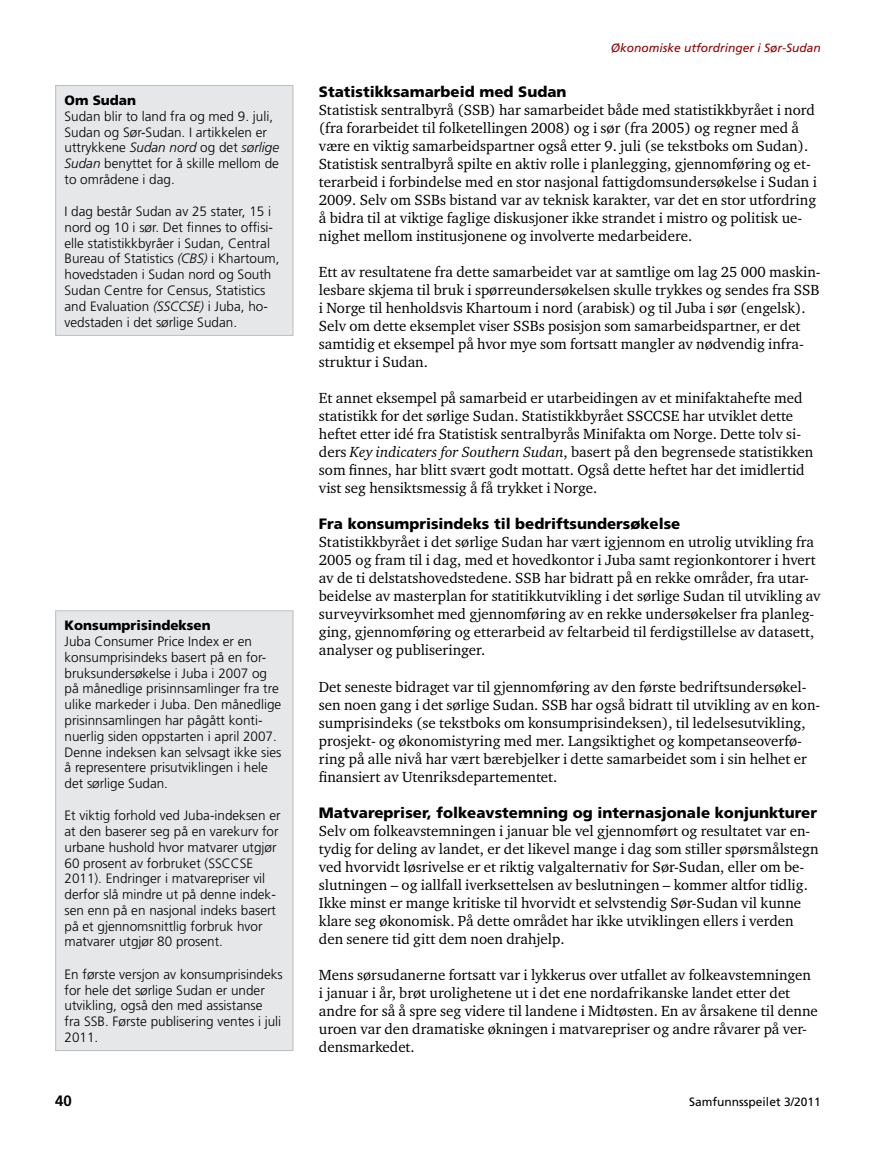
<style>
.page{position:relative;width:893px;height:1149px;background:#fff}
.page>*{position:absolute;margin:0;border:0;box-sizing:border-box;transform-origin:0 0}
.t1{font:15px/18px "Charter ITC Std";color:#000}
.t2{font:900 15px "Frutiger";color:#000}
.t3{font:700 15px "Frutiger";color:#000}
.t4{font:300 13.5px/15.8px "Frutiger";color:#000}
.t5{font:900 13.5px "Frutiger";color:#000}
.t6{font:italic 12px "Frutiger";color:#8b0304}
.t7{font:12px "Frutiger";color:#000}
.s1{font-style:italic}
</style>
<div class="page">
<div style="left:56px;top:85px;width:237px;height:250px;background:#e6e7e8"></div>
<div style="left:55px;top:85px;width:238px;height:250px;border:1px solid #bcbec0"></div>
<div style="left:56px;top:610px;width:237px;height:440px;background:#e6e7e8"></div>
<div style="left:55px;top:610px;width:238px;height:440px;border:1px solid #bcbec0"></div>
<p class="t5" style="left:65px;top:92px;width:73px">Om Sudan</p>
<p class="t4" style="left:65px;top:108px;width:216px">Sudan blir to land fra og med 9. juli,<br>Sudan og Sør-Sudan. I artikkelen er uttrykkene <span class="s1">Sudan nord</span> og det <span class="s1">sørlige<br>Sudan</span> benyttet for å skille mellom de to områdene i dag.</p>
<p class="t4" style="left:65px;top:204px;width:217px">I dag består Sudan av 25 stater, 15 i nord og 10 i sør. Det finnes to offisi&shy;elle statistikkbyråer i Sudan, Central Bureau of Statistics <span class="s1">(CBS)</span> i Khartoum, hovedstaden i Sudan nord og South Sudan Centre for Census, Statistics and Evaluation <span class="s1">(SSCCSE)</span> i Juba, ho&shy;vedstaden i det sørlige Sudan.</p>
<p class="t5" style="left:65px;top:617px;width:148px">Konsumprisindeksen</p>
<p class="t4" style="left:65px;top:633px;width:218px">Juba Consumer Price Index er en konsumprisindeks basert på en for&shy;bruksundersøkelse i Juba i 2007 og på månedlige prisinnsamlinger fra tre ulike markeder i Juba. Den månedlige prisinnsamlingen har pågått konti&shy;nuerlig siden oppstarten i april 2007.<br>Denne indeksen kan selvsagt ikke sies å representere prisutviklingen i hele det sørlige Sudan.</p>
<p class="t4" style="left:65px;top:807px;width:218px">Et viktig forhold ved Juba-indeksen er at den baserer seg på en varekurv for urbane hushold hvor matvarer utgjør 60 prosent av forbruket (SSCCSE 2011). Endringer i matvarepriser vil derfor slå mindre ut på denne indek&shy;sen enn på en nasjonal indeks basert på et gjennomsnittlig forbruk hvor matvarer utgjør 80 prosent.</p>
<p class="t4" style="left:65px;top:966px;width:220px">En første versjon av konsumprisindeks for hele det sørlige Sudan er under utvikling, også den med assistanse<br>fra SSB. Første publisering ventes i juli<br>2011.</p>
<p class="t3" style="left:55px;top:1091px;width:18px">40</p>
<p class="t6" style="left:611px;top:41px;width:211px">Økonomiske utfordringer i Sør-Sudan</p>
<p class="t2" style="left:319px;top:83px;width:249px">Statistikksamarbeid med Sudan</p>
<p class="t1" style="left:319px;top:101px;width:500px">Statistisk sentralbyrå (SSB) har samarbeidet både med statistikkbyrået i nord (fra forarbeidet til folketellingen 2008) og i sør (fra 2005) og regner med å være en viktig samarbeidspartner også etter 9. juli (se tekstboks om Sudan).<br>Statistisk sentralbyrå spilte en aktiv rolle i planlegging, gjennomføring og et&shy;terarbeid i forbindelse med en stor nasjonal fattigdomsundersøkelse i Sudan i 2009. Selv om SSBs bistand var av teknisk karakter, var det en stor utfordring å bidra til at viktige faglige diskusjoner ikke strandet i mistro og politisk ue&shy;nighet mellom institusjonene og involverte medarbeidere.</p>
<p class="t1" style="left:319px;top:263px;width:503px">Ett av resultatene fra dette samarbeidet var at samtlige om lag 25 000 maskin&shy;lesbare skjema til bruk i spørreundersøkelsen skulle trykkes og sendes fra SSB i Norge til henholdsvis Khartoum i nord (arabisk) og til Juba i sør (engelsk).<br>Selv om dette eksemplet viser SSBs posisjon som samarbeidspartner, er det samtidig et eksempel på hvor mye som fortsatt mangler av nødvendig infra&shy;struktur i Sudan.</p>
<p class="t1" style="left:319px;top:389px;width:496px">Et annet eksempel på samarbeid er utarbeidingen av et minifaktahefte med statistikk for det sørlige Sudan. Statistikkbyrået SSCCSE har utviklet dette heftet etter idé fra Statistisk sentralbyrås Minifakta om Norge. Dette tolv si&shy;ders <span class="s1">Key indicaters for Southern Sudan</span>, basert på den begrensede statistikken som finnes, har blitt svært godt mottatt. Også dette heftet har det imidlertid vist seg hensiktsmessig å få trykket i Norge.</p>
<p class="t2" style="left:319px;top:515px;width:363px">Fra konsumprisindeks til bedriftsundersøkelse</p>
<p class="t1" style="left:319px;top:533px;width:503px">Statistikkbyrået i det sørlige Sudan har vært igjennom en utrolig utvikling fra 2005 og fram til i dag, med et hovedkontor i Juba samt regionkontorer i hvert av de ti delstatshovedstedene. SSB har bidratt på en rekke områder, fra utar&shy;beidelse av masterplan for statitikkutvikling i det sørlige Sudan til utvikling av surveyvirksomhet med gjennomføring av en rekke undersøkelser fra planleg&shy;ging, gjennomføring og etterarbeid av feltarbeid til ferdigstillelse av datasett, analyser og publiseringer.</p>
<p class="t1" style="left:319px;top:677px;width:503px">Det seneste bidraget var til gjennomføring av den første bedriftsundersøkel&shy;sen noen gang i det sørlige Sudan. SSB har også bidratt til utvikling av en kon&shy;sumprisindeks (se tekstboks om konsumprisindeksen), til ledelsesutvikling, prosjekt- og økonomistyring med mer. Langsiktighet og kompetanseoverfø&shy;ring på alle nivå har vært bærebjelker i dette samarbeidet som i sin helhet er finansiert av Utenriksdepartementet.</p>
<p class="t2" style="left:319px;top:803px;width:500px">Matvarepriser, folkeavstemning og internasjonale konjunkturer</p>
<p class="t1" style="left:319px;top:821px;width:501px">Selv om folkeavstemningen i januar ble vel gjennomført og resultatet var en&shy;tydig for deling av landet, er det likevel mange i dag som stiller spørsmålstegn ved hvorvidt løsrivelse er et riktig valgalternativ for Sør-Sudan, eller om be&shy;slutningen – og iallfall iverksettelsen av beslutningen – kommer altfor tidlig.<br>Ikke minst er mange kritiske til hvorvidt et selvstendig Sør-Sudan vil kunne klare seg økonomisk. På dette området har ikke utviklingen ellers i verden den senere tid gitt dem noen drahjelp.</p>
<p class="t1" style="left:319px;top:965px;width:501px">Mens sørsudanerne fortsatt var i lykkerus over utfallet av folkeavstemningen i januar i år, brøt urolighetene ut i det ene nordafrikanske landet etter det andre for så å spre seg videre til landene i Midtøsten. En av årsakene til denne uroen var den dramatiske økningen i matvarepriser og andre råvarer på ver&shy;densmarkedet.</p>
<p class="t7" style="left:689px;top:1094px;width:133px">Samfunnsspeilet 3/2011</p>
</div>
